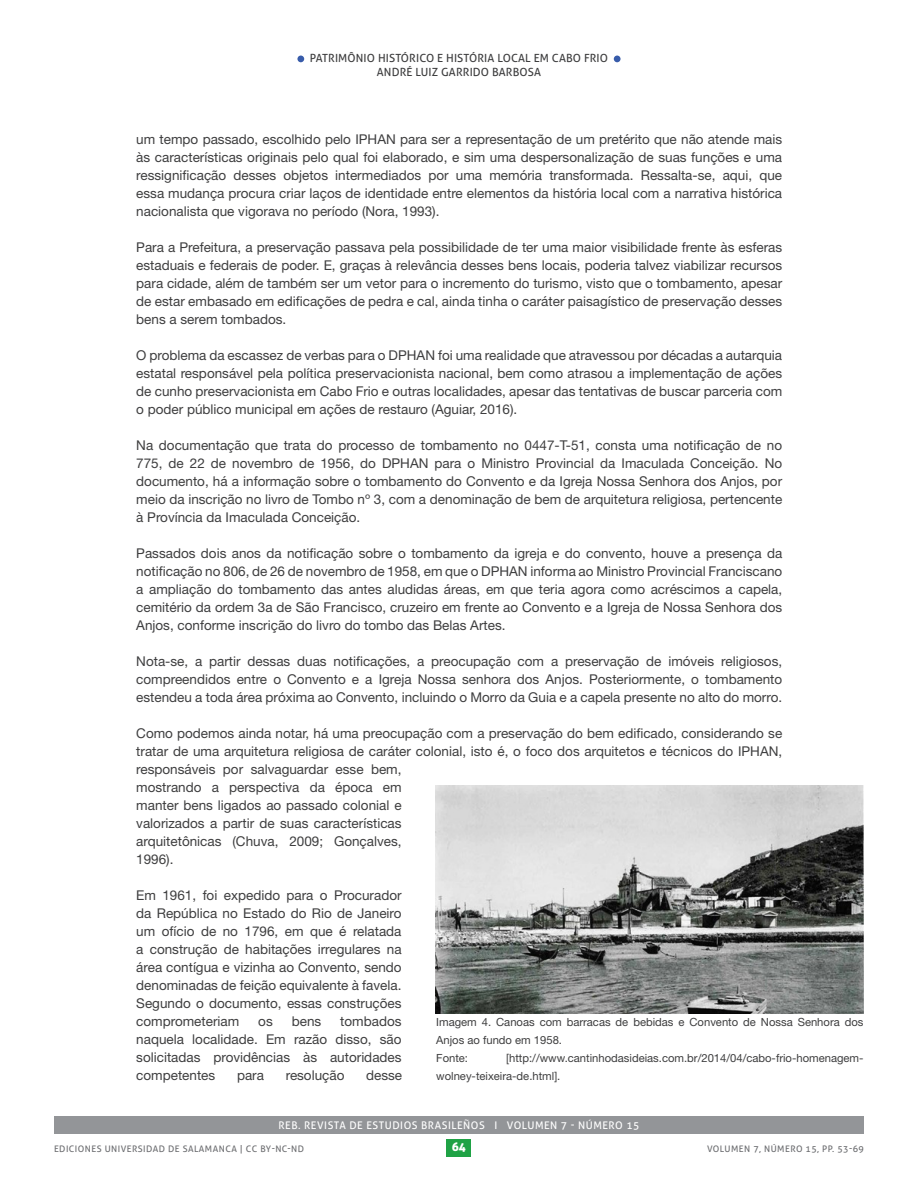
<style>
.page{position:relative;width:918px;height:1188px;background:#fff}
.page>*{position:absolute;margin:0;border:0;box-sizing:border-box;transform-origin:0 0}
.t1{font:13.5px/18px "Helvetica Neue";color:#3e3e3f;text-align:justify}
.t2{font:12px "Aller Display";color:#fff}
.t3{font:11.25px/18px "Helvetica Neue";color:#3e3e3f}
.t4{font:11.25px "Aller";letter-spacing:.01em;color:#3e3e3f}
.t5{font:10.5px "Aller";letter-spacing:.05em;color:#fff}
.t6{font:9px "Aller";letter-spacing:.05em;color:#6c6d70}
</style>
<div class="page">
<div style="left:54px;top:1116px;width:810px;height:18px;background:#939598"></div>
<div style="left:447px;top:1139px;width:24px;height:18px;background:#1fa245"></div>
<img style="left:436px;top:785px;width:427px;height:228px">
<div style="left:297px;top:56px;width:7px;height:6px;background:#385caa;border-radius:50%"></div>
<div style="left:614px;top:56px;width:7px;height:6px;background:#385caa;border-radius:50%"></div>
<p class="t4" style="left:310px;top:51px;width:300px">PATRIMÔNIO HISTÓRICO E HISTÓRIA LOCAL EM CABO FRIO</p>
<p class="t4" style="left:377px;top:65px;width:166px">ANDRÉ LUIZ GARRIDO BARBOSA</p>
<p class="t1" style="left:136px;top:130px;width:648px">um tempo passado, escolhido pelo IPHAN para ser a representação de um pretérito que não atende mais às características originais pelo qual foi elaborado, e sim uma despersonalização de suas funções e uma ressignificação desses objetos intermediados por uma memória transformada. Ressalta-se, aqui, que essa mudança procura criar laços de identidade entre elementos da história local com a narrativa histórica nacionalista que vigorava no período (Nora, 1993).</p>
<p class="t1" style="left:136px;top:238px;width:648px">Para a Prefeitura, a preservação passava pela possibilidade de ter uma maior visibilidade frente às esferas estaduais e federais de poder. E, graças à relevância desses bens locais, poderia talvez viabilizar recursos para cidade, além de também ser um vetor para o incremento do turismo, visto que o tombamento, apesar de estar embasado em edificações de pedra e cal, ainda tinha o caráter paisagístico de preservação desses bens a serem tombados.</p>
<p class="t1" style="left:136px;top:346px;width:648px">O problema da escassez de verbas para o DPHAN foi uma realidade que atravessou por décadas a autarquia estatal responsável pela política preservacionista nacional, bem como atrasou a implementação de ações de cunho preservacionista em Cabo Frio e outras localidades, apesar das tentativas de buscar parceria com o poder público municipal em ações de restauro (Aguiar, 2016).</p>
<p class="t1" style="left:136px;top:436px;width:648px">Na documentação que trata do processo de tombamento no 0447-T-51, consta uma notificação de no 775, de 22 de novembro de 1956, do DPHAN para o Ministro Provincial da Imaculada Conceição. No documento, há a informação sobre o tombamento do Convento e da Igreja Nossa Senhora dos Anjos, por meio da inscrição no livro de Tombo nº 3, com a denominação de bem de arquitetura religiosa, pertencente à Província da Imaculada Conceição.</p>
<p class="t1" style="left:136px;top:544px;width:648px">Passados dois anos da notificação sobre o tombamento da igreja e do convento, houve a presença da notificação no 806, de 26 de novembro de 1958, em que o DPHAN informa ao Ministro Provincial Franciscano a ampliação do tombamento das antes aludidas áreas, em que teria agora como acréscimos a capela, cemitério da ordem 3a de São Francisco, cruzeiro em frente ao Convento e a Igreja de Nossa Senhora dos Anjos, conforme inscrição do livro do tombo das Belas Artes.</p>
<p class="t1" style="left:136px;top:652px;width:647px">Nota-se, a partir dessas duas notificações, a preocupação com a preservação de imóveis religiosos, compreendidos entre o Convento e a Igreja Nossa senhora dos Anjos. Posteriormente, o tombamento estendeu a toda área próxima ao Convento, incluindo o Morro da Guia e a capela presente no alto do morro.</p>
<p class="t1" style="left:136px;top:724px;width:648px;text-align:left">Como podemos ainda notar, há uma preocupação com a preservação do bem edificado, considerando se tratar de uma arquitetura religiosa de caráter colonial, isto é, o foco dos arquitetos e técnicos do IPHAN, responsáveis por salvaguardar esse bem,<br>mostrando a perspectiva da época em<br>manter bens ligados ao passado colonial e<br>valorizados a partir de suas características<br>arquitetônicas (Chuva, 2009; Gonçalves,<br>1996).</p>
<p class="t1" style="left:136px;top:886px;width:267px">Em 1961, foi expedido para o Procurador da República no Estado do Rio de Janeiro um ofício de no 1796, em que é relatada a construção de habitações irregulares na área contígua e vizinha ao Convento, sendo denominadas de feição equivalente à favela.<br>Segundo o documento, essas construções comprometeriam</p>
<p class="t1" style="left:136px;top:1012px;width:267px;text-indent:204px">tombados naquela localidade. Em razão disso, são solicitadas providências às autoridades competentes</p>
<p class="t1" style="left:258px;top:1012px;width:16px">os</p>
<p class="t1" style="left:292px;top:1012px;width:31px">bens</p>
<p class="t3" style="left:436px;top:1013px;width:429px">Imagem 4. Canoas com barracas de bebidas e Convento de Nossa Senhora dos<br>Anjos ao fundo em 1958.</p>
<p class="t3" style="left:436px;top:1049px;width:33px">Fonte:</p>
<p class="t3" style="left:436px;top:1049px;width:429px;text-indent:70px">[http://www.cantinhodasideias.com.br/2014/04/cabo-frio-homenagem&shy;wolney-teixeira-de.html].</p>
<p class="t1" style="left:237px;top:1066px;width:28px">para</p>
<p class="t1" style="left:286px;top:1066px;width:60px">resolução</p>
<p class="t1" style="left:366px;top:1066px;width:38px">desse</p>
<p class="t5" style="left:278px;top:1119px;width:363px">REB. REVISTA DE ESTUDIOS BRASILEÑOS I VOLUMEN 7 - NÚMERO 15</p>
<p class="t6" style="left:54px;top:1143px;width:252px">EDICIONES UNIVERSIDAD DE SALAMANCA | CC BY-NC-ND</p>
<p class="t2" style="left:452px;top:1139px;width:16px">64</p>
<p class="t6" style="left:707px;top:1143px;width:158px">VOLUMEN 7, NÚMERO 15, PP. 53-69</p>
</div>
